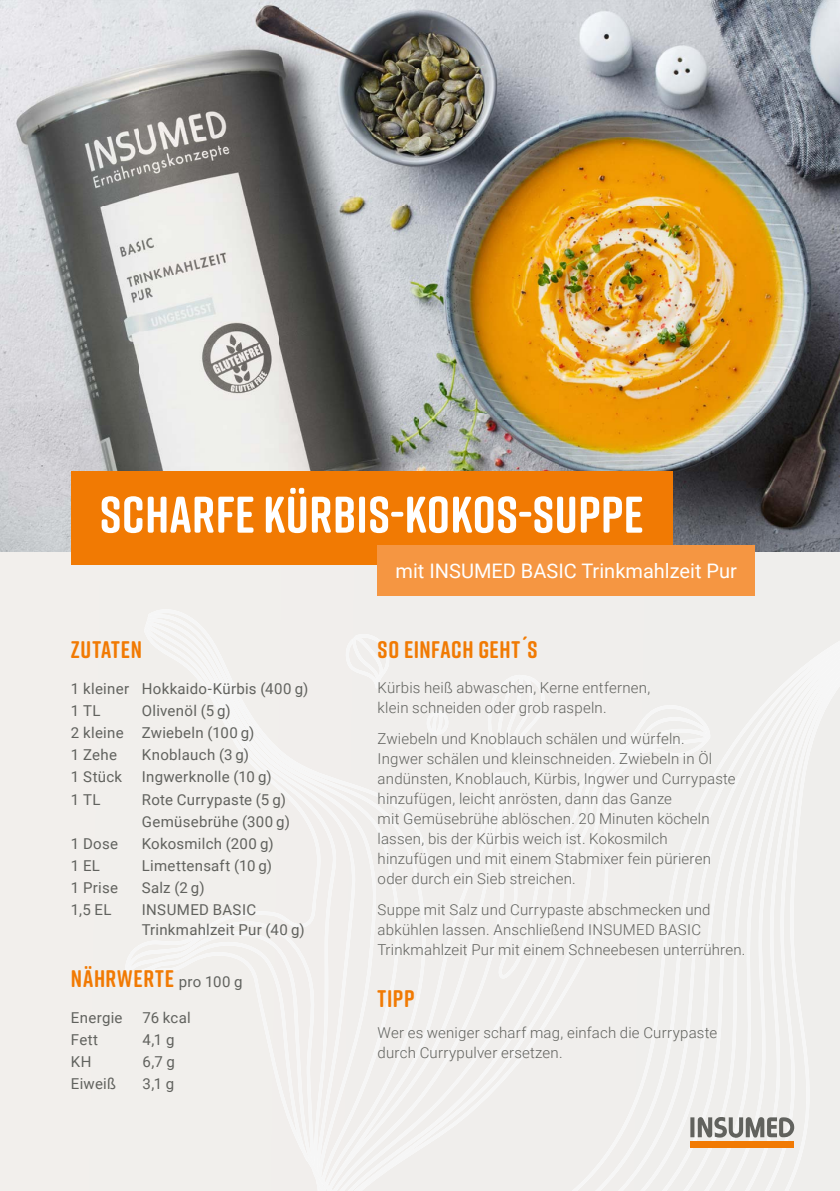
<style>
.page{position:relative;width:840px;height:1191px;background:#fff}
.page>*{position:absolute;margin:0;border:0;box-sizing:border-box;transform-origin:0 0}
.t1{font:700 51.4px "Rift Soft";letter-spacing:.01em;color:#fff}
.t2{font:700 24px "Rift Soft";letter-spacing:.03em;color:#f17a03}
.t3{font:20px "Roboto";color:#fff}
.t4{font:300 15px/20px "Roboto";letter-spacing:.015em;color:#61625e}
.t5{font:15px/22px "Roboto";letter-spacing:.02em;color:#61625e}
.s1{font-family:"Roboto";font-weight:400;font-size:15px;color:#61625e}
</style>
<div class="page">
<div style="left:0;top:551px;width:659px;height:640px;background:#f2efec"></div>
<svg style="left:344px;top:634px;width:45px;height:6px"></svg>
<svg style="left:125px;top:628px;width:196px;height:293px;fill:#f1efec"></svg>
<svg style="left:127px;top:640px;width:712px;height:551px;background:#f1efed"></svg>
<svg style="left:332px;top:666px;width:507px;height:525px;fill:#f0eeec"></svg>
<svg style="left:498px;top:705px;width:212px;height:273px;fill:#f0eeec"></svg>
<img style="left:0;top:0;width:839px;height:413px">
<img style="left:0;top:413px;width:140px;height:12px">
<img style="left:140px;top:413px;width:699px;height:12px">
<img style="left:0;top:425px;width:839px;height:126px">
<div style="left:71px;top:471px;width:601px;height:94px;background:#f17a03"></div>
<div style="left:377px;top:545px;width:377px;height:50px;background:#f59642"></div>
<svg style="left:690px;top:1117px;width:103px;height:20px;background:#9d9d9a"></svg>
<div style="left:690px;top:1141px;width:103px;height:7px;background:#f17a03"></div>
<h1 class="t1" style="left:100px;top:478px;width:545px">SCHARFE KÜRBIS-KOKOS-SUPPE</h1>
<h3 class="t3" style="left:395px;top:556px;width:343px">mit INSUMED BASIC Trinkmahlzeit Pur</h3>
<h2 class="t2" style="left:71px;top:633px;width:73px">ZUTATEN</h2>
<p class="t5" style="left:71px;top:677px;width:239px">1 kleiner Hokkaido-Kürbis (400 g)<br>1 TL</p>
<p class="t5" style="left:71px;top:699px;width:185px;text-indent:71px">Olivenöl (5 g)<br>2 kleine Zwiebeln (100 g)<br>1 Zehe</p>
<p class="t5" style="left:142px;top:743px;width:109px">Knoblauch (3 g)</p>
<p class="t5" style="left:71px;top:765px;width:53px">1 Stück</p>
<p class="t5" style="left:142px;top:765px;width:131px">Ingwerknolle (10 g)</p>
<p class="t5" style="left:71px;top:787px;width:31px">1 TL</p>
<p class="t5" style="left:142px;top:787px;width:149px">Rote Currypaste (5 g)<br>Gemüsebrühe (300 g)</p>
<p class="t5" style="left:71px;top:832px;width:48px">1 Dose</p>
<p class="t5" style="left:142px;top:832px;width:133px">Kokosmilch (200 g)</p>
<p class="t5" style="left:71px;top:854px;width:31px">1 EL</p>
<p class="t5" style="left:142px;top:854px;width:132px">Limettensaft (10 g)</p>
<p class="t5" style="left:71px;top:876px;width:48px">1 Prise</p>
<p class="t5" style="left:142px;top:876px;width:64px">Salz (2 g)</p>
<p class="t5" style="left:71px;top:898px;width:42px">1,5 EL</p>
<p class="t5" style="left:142px;top:899px;width:164px;line-height:20px">INSUMED BASIC<br>Trinkmahlzeit Pur (40 g)</p>
<h2 class="t2" style="left:71px;top:961px;width:173px">NÄHRWERTE <span class="s1">pro 100 g</span></h2>
<p class="t5" style="left:71px;top:1006px;width:53px">Energie</p>
<p class="t5" style="left:142px;top:1006px;width:50px">76 kcal</p>
<p class="t5" style="left:71px;top:1028px;width:29px">Fett</p>
<p class="t5" style="left:142px;top:1028px;width:33px">4,1 g</p>
<p class="t5" style="left:71px;top:1050px;width:22px">KH</p>
<p class="t5" style="left:142px;top:1050px;width:34px">6,7 g</p>
<p class="t5" style="left:71px;top:1072px;width:47px">Eiweiß</p>
<p class="t5" style="left:142px;top:1072px;width:33px">3,1 g</p>
<h2 class="t2" style="left:377px;top:633px;width:161px">SO EINFACH GEHT´S</h2>
<p class="t4" style="left:377px;top:677px;width:274px">Kürbis heiß abwaschen, Kerne entfernen, klein schneiden oder grob raspeln.</p>
<p class="t4" style="left:377px;top:728px;width:359px">Zwiebeln und Knoblauch schälen und würfeln.<br>Ingwer schälen und kleinschneiden. Zwiebeln in Öl andünsten, Knoblauch, Kürbis, Ingwer und Curry paste hinzufügen, leicht anrösten, dann das Ganze<br>mit Gemüsebrühe ablöschen. 20 Minuten köcheln lassen, bis der Kürbis weich ist. Kokosmilch hinzufügen und mit einem Stabmixer fein pürieren oder durch ein Sieb streichen.</p>
<p class="t4" style="left:377px;top:899px;width:369px">Suppe mit Salz und Currypaste abschmecken und abkühlen lassen. Anschließend INSUMED BASIC<br>Trinkmahlzeit Pur mit einem Schneebesen unterrühren.</p>
<h2 class="t2" style="left:377px;top:981px;width:38px">TIPP</h2>
<p class="t4" style="left:377px;top:1022px;width:341px">Wer es weniger scharf mag, einfach die Currypaste durch Currypulver ersetzen.</p>
</div>
